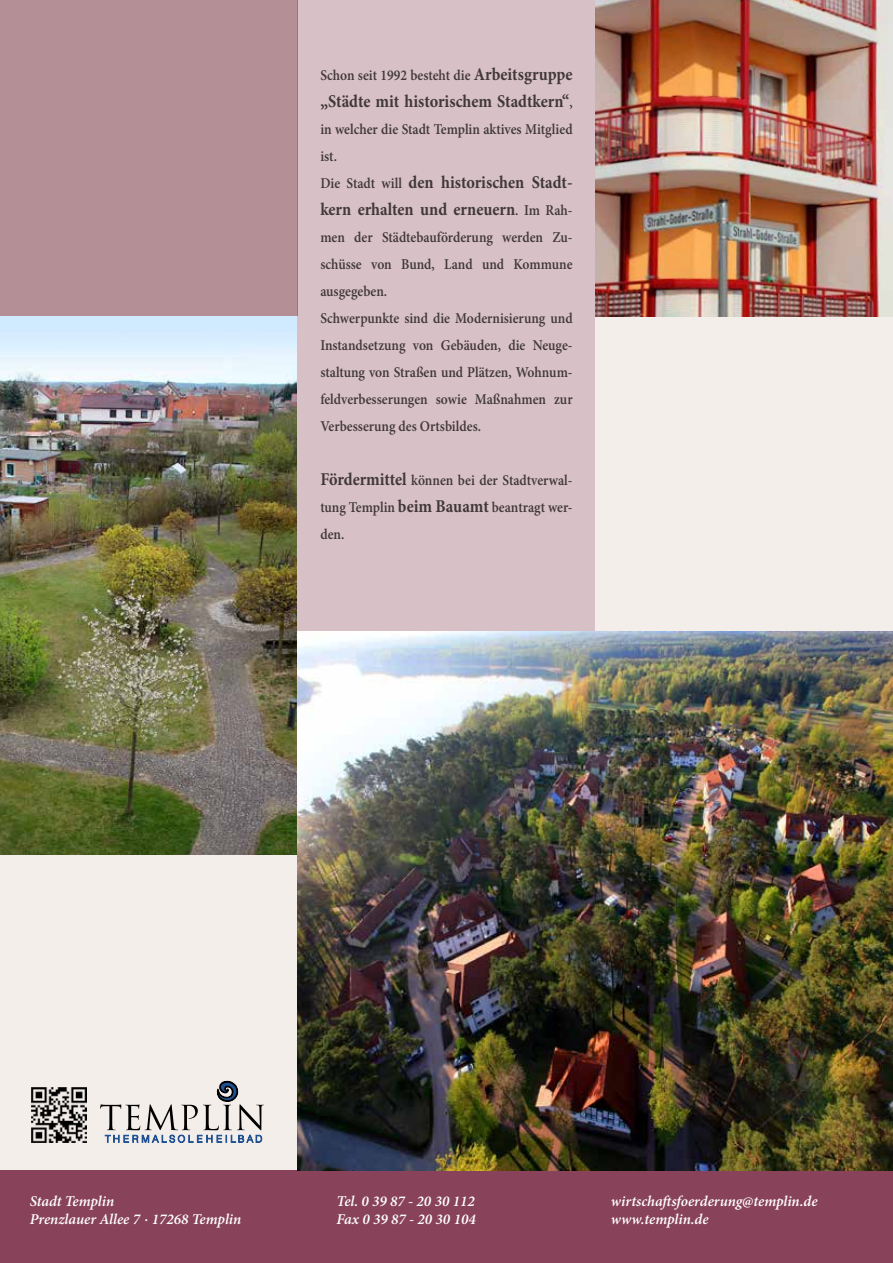
<style>
.page{position:relative;width:893px;height:1263px;background:#f4eeeb}
.page>*{position:absolute;margin:0;border:0;box-sizing:border-box;transform-origin:0 0}
.t1{font:700 18px/27px "Minion Pro";color:#4e4b4b;scale:.9 1}
.t2{font:600 15px/27px "Minion Pro";color:#4e4b4b;scale:.9 1}
.t3{font:italic 600 15px/18px "Minion Pro";color:#fff}
.s1{font-weight:700;font-size:18px}
.s2{font-weight:600;font-size:15px}
</style>
<div class="page">
<img style="left:0;top:316px;width:298px;height:538px">
<div style="left:298px;top:0;width:297px;height:632px;background:#d7c1c7"></div>
<img style="left:595px;top:0;width:298px;height:316px">
<div style="left:0;top:0;width:298px;height:316px;background:#b58f96"></div>
<div style="left:0;top:1170px;width:893px;height:93px;background:#88425a"></div>
<img style="left:298px;top:632px;width:595px;height:538px">
<img style="left:32px;top:1088px;width:55px;height:55px">
<svg style="left:100px;top:1080px;width:164px;height:63px"></svg>
<p class="t2" style="left:320px;top:63px;width:282px">Schon seit 1992 besteht die <span class="s1">Arbeitsgruppe</span></p>
<p class="t1" style="left:320px;top:90px;width:282px">„Städte mit historischem Stadtkern“<span class="s2">,</span></p>
<p class="t2" style="left:320px;top:117px;width:282px">in welcher die Stadt Templin aktives Mitglied ist.</p>
<p class="t1" style="left:320px;top:171px;width:282px"><span class="s2">Die Stadt will</span> den historischen Stadt&shy;kern erhalten und erneuern<span class="s2">. Im Rah-</span></p>
<p class="t2" style="left:320px;top:225px;width:282px">men der Städtebauförderung werden Zu&shy;schüsse von Bund, Land und Kommune ausgegeben.<br>Schwerpunkte sind die Modernisierung und Instandsetzung von Gebäuden, die Neuge&shy;staltung von Straßen und Plätzen, Wohnum&shy;feldverbesserungen sowie Maßnahmen zur Verbesserung des Ortsbildes.</p>
<p class="t2" style="left:320px;top:468px;width:282px;text-align:justify"><span class="s1">Fördermittel</span> können bei der Stadtverwal&shy;tung Templin <span class="s1">beim Bauamt</span> beantragt wer&shy;den.</p>
<p class="t3" style="left:30px;top:1193px;width:213px">Stadt Templin<br>Prenzlauer Allee 7 . 17268 Templin</p>
<p class="t3" style="left:337px;top:1193px;width:141px">Tel. 0 39 87 - 20 30 112<br>Fax 0 39 87 - 20 30 104</p>
<p class="t3" style="left:611px;top:1193px;width:208px">wirtschaftsfoerderung@templin.de www.templin.de</p>
</div>
